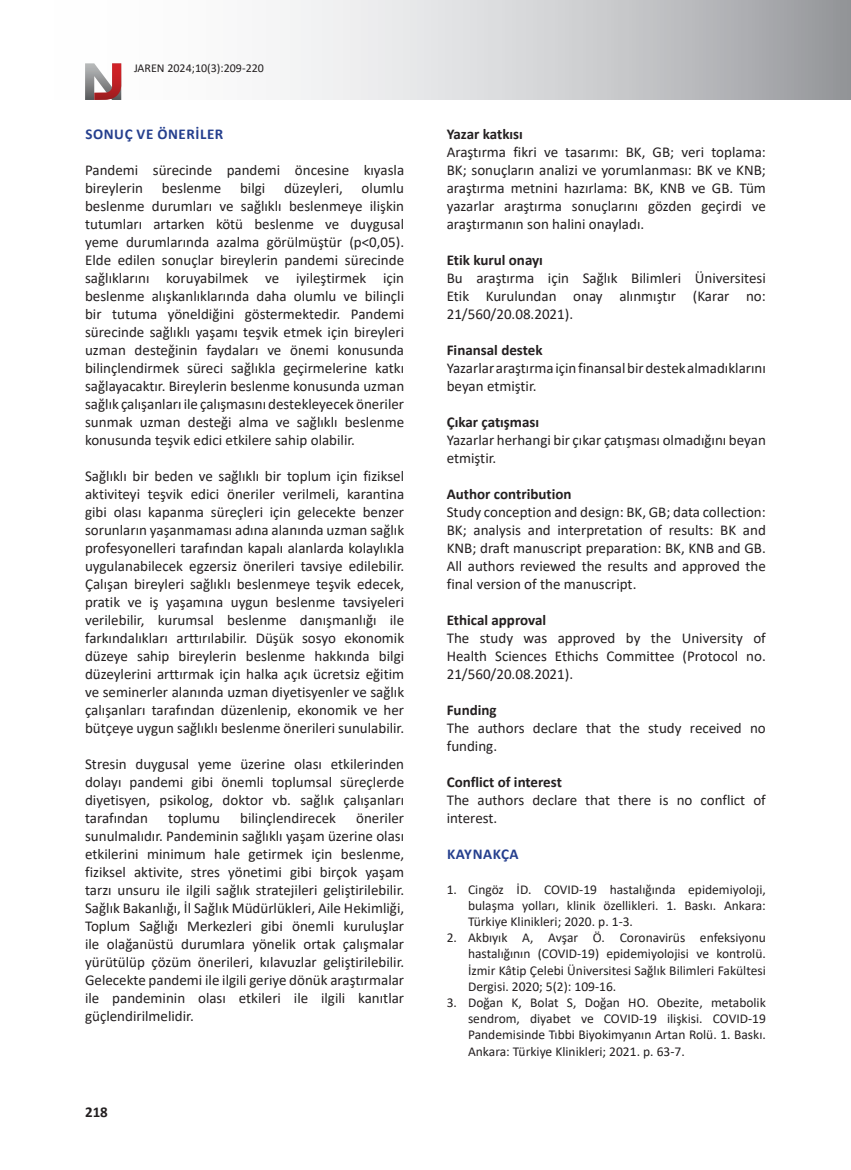
<style>
.page{position:relative;width:851px;height:1170px;background:#fff}
.page>*{position:absolute;margin:0;border:0;box-sizing:border-box;transform-origin:0 0}
.Paragraf{font:15px/18px "Calibri";color:#231f20;text-align:justify}
.Başlık_2{font:700 15px "Calibri";color:#231f20}
.Başlık_1{font:700 15px "Calibri";letter-spacing:.04em;color:#253f8e}
.t1{font:13.5px/16.2px "Calibri";color:#231f20;text-align:justify}
.t2{font:12px "Calibri";color:#231f20}
</style>
<div class="page">
<svg style="left:121px;top:0;width:729px;height:100px"></svg>
<svg style="left:85px;top:63px;width:36px;height:37px"></svg>
<p class="t2" style="left:134px;top:60px;width:131px">JAREN 2024;10(3):209-220</p>
<p class="Başlık_1" style="left:85px;top:123px;width:139px">SONUÇ VE ÖNERİLER</p>
<p class="Paragraf" style="left:85px;top:160px;width:320px">Pandemi sürecinde pandemi öncesine kıyasla bireylerin beslenme bilgi düzeyleri, olumlu beslenme durumları ve sağlıklı beslenmeye ilişkin tutumları artarken kötü beslenme ve duygusal yeme durumlarında azalma görülmüştür (p&lt;0,05).<br>Elde edilen sonuçlar bireylerin pandemi sürecinde sağlıklarını koruyabilmek ve iyileştirmek için beslenme alışkanlıklarında daha olumlu ve bilinçli bir tutuma yöneldiğini göstermektedir. Pandemi sürecinde sağlıklı yaşamı teşvik etmek için bireyleri uzman desteğinin faydaları ve önemi konusunda bilinçlendirmek süreci sağlıkla geçirmelerine katkı sağlayacaktır. Bireylerin beslenme konusunda uzman sağlık çalışanları ile çalışmasını destekleyecek öneriler sunmak uzman desteği alma ve sağlıklı beslenme konusunda teşvik edici etkilere sahip olabilir.</p>
<p class="Paragraf" style="left:85px;top:466px;width:320px">Sağlıklı bir beden ve sağlıklı bir toplum için fiziksel aktiviteyi teşvik edici öneriler verilmeli, karantina gibi olası kapanma süreçleri için gelecekte benzer sorunların yaşanmaması adına alanında uzman sağlık profesyonelleri tarafından kapalı alanlarda kolaylıkla uygulanabilecek egzersiz önerileri tavsiye edilebilir.<br>Çalışan bireyleri sağlıklı beslenmeye teşvik edecek, pratik ve iş yaşamına uygun beslenme tavsiyeleri verilebilir, kurumsal beslenme danışmanlığı ile farkındalıkları arttırılabilir. Düşük sosyo ekonomik düzeye sahip bireylerin beslenme hakkında bilgi düzeylerini arttırmak için halka açık ücretsiz eğitim ve seminerler alanında uzman diyetisyenler ve sağlık çalışanları tarafından düzenlenip, ekonomik ve her bütçeye uygun sağlıklı beslenme önerileri sunulabilir.</p>
<p class="Paragraf" style="left:85px;top:754px;width:320px">Stresin duygusal yeme üzerine olası etkilerinden dolayı pandemi gibi önemli toplumsal süreçlerde diyetisyen, psikolog, doktor vb. sağlık çalışanları tarafından</p>
<p class="Paragraf" style="left:85px;top:808px;width:320px;text-indent:271px">öneriler sunulmalıdır. Pandeminin sağlıklı yaşam üzerine olası etkilerini minimum hale getirmek için beslenme, fiziksel aktivite, stres yönetimi gibi birçok yaşam tarzı unsuru ile ilgili sağlık stratejileri geliştirilebilir.<br>Sağlık Bakanlığı, İl Sağlık Müdürlükleri, Aile Hekimliği, Toplum Sağlığı Merkezleri gibi önemli kuruluşlar ile olağanüstü durumlara yönelik ortak çalışmalar yürütülüp çözüm önerileri, kılavuzlar geliştirilebilir.<br>Gelecekte pandemi ile ilgili geriye dönük araştırmalar ile pandeminin olası etkileri ile ilgili kanıtlar güçlendirilmelidir.</p>
<p class="Paragraf" style="left:168px;top:808px;width:53px">toplumu</p>
<p class="Paragraf" style="left:240px;top:808px;width:97px">bilinçlendirecek</p>
<p class="Başlık_2" style="left:85px;top:1101px;width:24px">218</p>
<p class="Başlık_2" style="left:446px;top:123px;width:78px">Yazar katkısı</p>
<p class="Paragraf" style="left:446px;top:142px;width:320px">Araştırma fikri ve tasarımı: BK, GB; veri toplama:<br>BK; sonuçların analizi ve yorumlanması: BK ve KNB; araştırma metnini hazırlama: BK, KNB ve GB. Tüm yazarlar araştırma sonuçlarını gözden geçirdi ve araştırmanın son halini onayladı.</p>
<p class="Başlık_2" style="left:446px;top:249px;width:98px">Etik kurul onayı</p>
<p class="Paragraf" style="left:446px;top:268px;width:320px">Bu araştırma için Sağlık Bilimleri Üniversitesi Etik Kurulundan onay alınmıştır (Karar no:<br>21/560/20.08.2021).</p>
<p class="Başlık_2" style="left:446px;top:339px;width:97px">Finansal destek</p>
<p class="Paragraf" style="left:446px;top:358px;width:320px">Yazarlar araştırma için finansal bir destek almadıklarını beyan etmiştir.</p>
<p class="Başlık_2" style="left:446px;top:411px;width:94px">Çıkar çatışması</p>
<p class="Paragraf" style="left:446px;top:430px;width:320px">Yazarlar herhangi bir çıkar çatışması olmadığını beyan etmiştir.</p>
<p class="Başlık_2" style="left:446px;top:483px;width:126px">Author contribution</p>
<p class="Paragraf" style="left:446px;top:502px;width:320px">Study conception and design: BK, GB; data collection:<br>BK; analysis and interpretation of results: BK and KNB; draft manuscript preparation: BK, KNB and GB.<br>All authors reviewed the results and approved the final version of the manuscript.</p>
<p class="Başlık_2" style="left:446px;top:609px;width:101px">Ethical approval</p>
<p class="Paragraf" style="left:446px;top:628px;width:320px">The study was approved by the University of Health Sciences Ethichs Committee (Protocol no.<br>21/560/20.08.2021).</p>
<p class="Başlık_2" style="left:446px;top:699px;width:51px">Funding</p>
<p class="Paragraf" style="left:446px;top:718px;width:320px">The authors declare that the study received no funding.</p>
<p class="Başlık_2" style="left:446px;top:771px;width:117px">Conflict of interest</p>
<p class="Paragraf" style="left:446px;top:790px;width:320px">The authors declare that there is no conflict of interest.</p>
<p class="Başlık_1" style="left:447px;top:843px;width:73px">KAYNAKÇA</p>
<p class="t1" style="left:468px;top:880px;width:299px;text-indent:-21px">1. Cingöz İD. COVID-19 hastalığında epidemiyoloji, bulaşma yolları, klinik özellikleri. 1. Baskı. Ankara:<br>Türkiye Klinikleri; 2020. p. 1-3.</p>
<p class="t1" style="left:468px;top:929px;width:299px;text-indent:-21px">2. Akbıyık A, Avşar Ö. Coronavirüs enfeksiyonu hastalığının (COVID-19) epidemiyolojisi ve kontrolü.<br>İzmir Kâtip Çelebi Üniversitesi Sağlık Bilimleri Fakültesi Dergisi. 2020; 5(2): 109-16.</p>
<p class="t1" style="left:468px;top:993px;width:299px;text-indent:-21px">3. Doğan K, Bolat S, Doğan HO. Obezite, metabolik sendrom, diyabet ve COVID-19 ilişkisi. COVID-19<br>Pandemisinde Tıbbi Biyokimyanın Artan Rolü. 1. Baskı.<br>Ankara: Türkiye Klinikleri; 2021. p. 63-7.</p>
</div>
